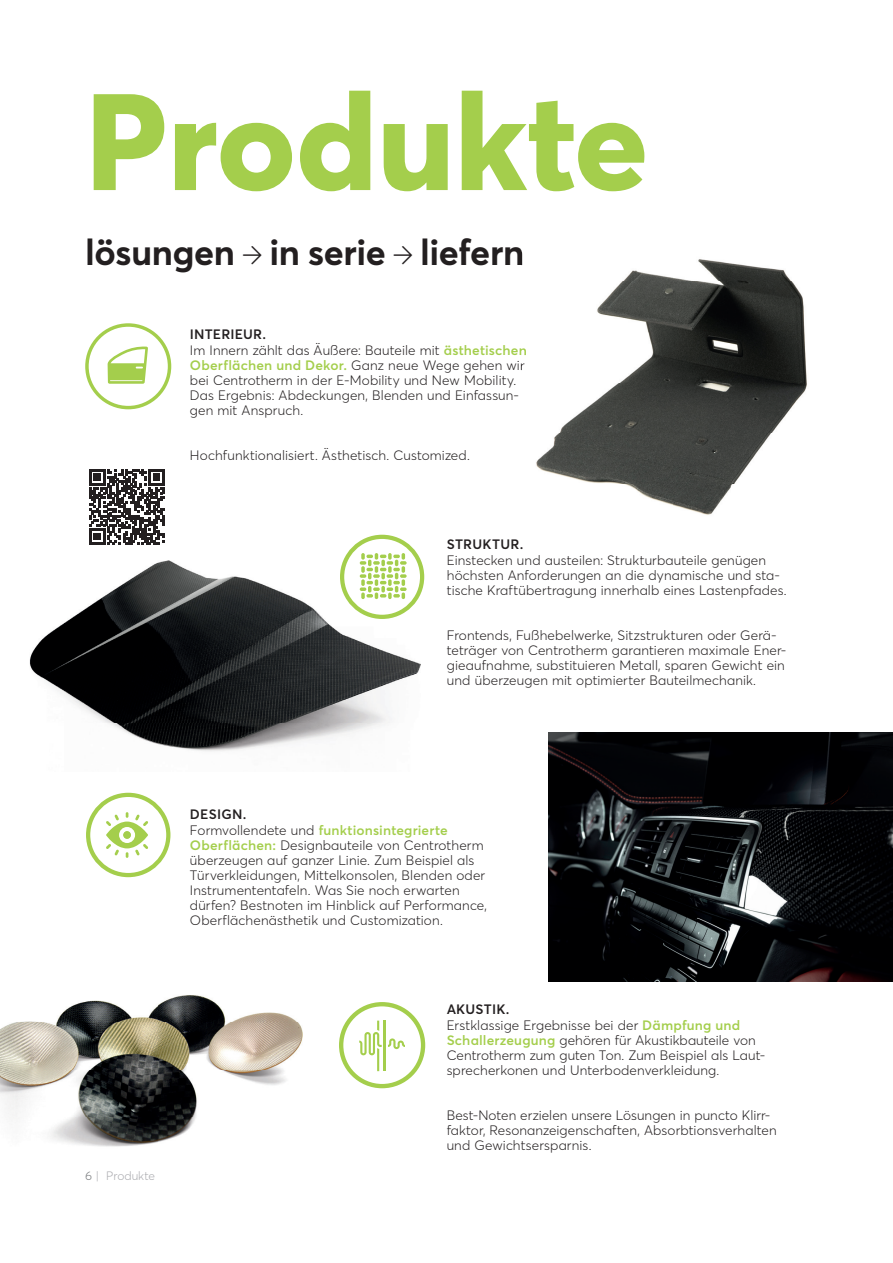
<style>
.page{position:relative;width:893px;height:1263px;background:#fff}
.page>*{position:absolute;margin:0;border:0;box-sizing:border-box;transform-origin:0 0}
.t1{font:800 135px "Averta PE";color:#a4ce4c}
.t2{font:700 36px "Averta PE";letter-spacing:-.01em;color:#231f20}
.t3{font:300 13.5px/15px "Averta PE";letter-spacing:.01em;color:#231f20}
.t4{font:600 13.5px/16.5px "Averta PE";letter-spacing:.015em;color:#a4ce4c}
.t5{font:600 13.5px "Averta PE";letter-spacing:.02em;color:#231f20}
.t6{font:300 12px "Averta PE";color:#aaabaf}
.t7{font:9.75px "Myriad Pro";color:#231f20}
.s1{font-weight:600}
.s2{font-weight:600;color:#a4ce4c}
.s3{color:#231f20}
.s4{font-weight:300;color:#231f20}
.s5{color:#76787b}
</style>
<div class="page">
<img style="left:0;top:995px;width:303px;height:152px">
<img style="left:536px;top:259px;width:271px;height:256px">
<svg style="left:522px;top:253px;width:1px;height:12px"></svg>
<svg style="left:522px;top:348px;width:4px;height:18px"></svg>
<svg style="left:108px;top:346px;width:40px;height:38px"></svg>
<div style="left:85px;top:323px;width:86px;height:86px;border:3px solid #a4ce4c;border-radius:50%"></div>
<img style="left:29px;top:534px;width:396px;height:218px">
<div style="left:342px;top:537px;width:80px;height:80px;background:#fff;border-radius:50%"></div>
<svg style="left:360px;top:553px;width:47px;height:46px"></svg>
<div style="left:340px;top:535px;width:84px;height:84px;border:4px solid #a4ce4c;border-radius:50%"></div>
<svg style="left:89px;top:469px;width:75px;height:75px"></svg>
<svg style="left:106px;top:812px;width:42px;height:46px"></svg>
<div style="left:86px;top:793px;width:84px;height:84px;border:4px solid #a4ce4c;border-radius:50%"></div>
<svg style="left:388px;top:1038px;width:17px;height:11px"></svg>
<hr style="left:384px;top:1020px;width:2px;height:51px;background:#a4ce4c">
<svg style="left:359px;top:1020px;width:23px;height:51px"></svg>
<div style="left:339px;top:1002px;width:86px;height:86px;border:4px solid #a4ce4c;border-radius:50%"></div>
<img style="left:548px;top:732px;width:345px;height:249px">
<h1 class="t1" style="left:85px;top:47px;width:565px">Produkte</h1>
<h2 class="t2" style="left:85px;top:227px;width:440px">lösungen in serie liefern</h2>
<p class="t7" style="left:112px;top:261px;width:30px">Design</p>
<p class="t3" style="left:190px;top:325px;width:338px;line-height:16.5px"><span class="s1">INTERIEUR.<br></span>Im Innern zählt das Äußere: Bauteile mit <span class="s2">ästhetischen</span></p>
<p class="t3" style="left:190px;top:357px;width:336px"><span class="s2">Oberflächen und Dekor.</span> Ganz neue Wege gehen wir bei Centrotherm in der E-Mobility und New Mobility.<br>Das Ergebnis: Abdeckungen, Blenden und Einfassun&shy;gen mit Anspruch.</p>
<p class="t3" style="left:190px;top:447px;width:281px">Hochfunktionalisiert. Ästhetisch. Customized.</p>
<p class="t5" style="left:447px;top:534px;width:78px">STRUKTUR.</p>
<p class="t3" style="left:447px;top:552px;width:341px">Einstecken und austeilen: Strukturbauteile genügen höchsten Anforderungen an die dynamische und sta&shy;tische Kraftübertragung innerhalb eines Lastenpfades.</p>
<p class="t3" style="left:447px;top:627px;width:341px">Frontends, Fußhebelwerke, Sitzstrukturen oder Gerä&shy;teträger von Centrotherm garantieren maximale Ener&shy;gieaufnahme, substituieren Metall, sparen Gewicht ein und überzeugen mit optimierter Bauteilmechanik.</p>
<p class="t4" style="left:190px;top:805px;width:259px"><span class="s3">DESIGN.<br></span><span class="s4">Formvollendete und</span> funktionsintegrierte</p>
<p class="t3" style="left:190px;top:837px;width:299px"><span class="s2">Oberflächen:</span> Design bauteile von Centrotherm überzeugen auf ganzer Linie. Zum Beispiel als Türverkleidungen, Mittelkonsolen, Blenden oder Instrumententafeln. Was Sie noch erwarten dürfen? Bestnoten im Hinblick auf Performance, Oberflächenästhetik und Customization.</p>
<p class="t6" style="left:85px;top:1168px;width:72px"><span class="s5">6</span> | Produkte</p>
<p class="t3" style="left:447px;top:1000px;width:295px;line-height:16.5px"><span class="s1">AKUSTIK.<br></span>Erstklassige Ergebnisse bei der <span class="s2">Dämpfung und</span></p>
<p class="t3" style="left:447px;top:1032px;width:320px"><span class="s2">Schallerzeugung</span> gehören für Akustikbauteile von<br>Centrotherm zum guten Ton. Zum Beispiel als Laut&shy;sprecherkonen und Unterbodenverkleidung.</p>
<p class="t3" style="left:447px;top:1107px;width:332px">Best-Noten erzielen unsere Lösungen in puncto Klirr&shy;faktor, Resonanz eigenschaften, Absorbtionsverhalten und Gewichtsersparnis.</p>
</div>
